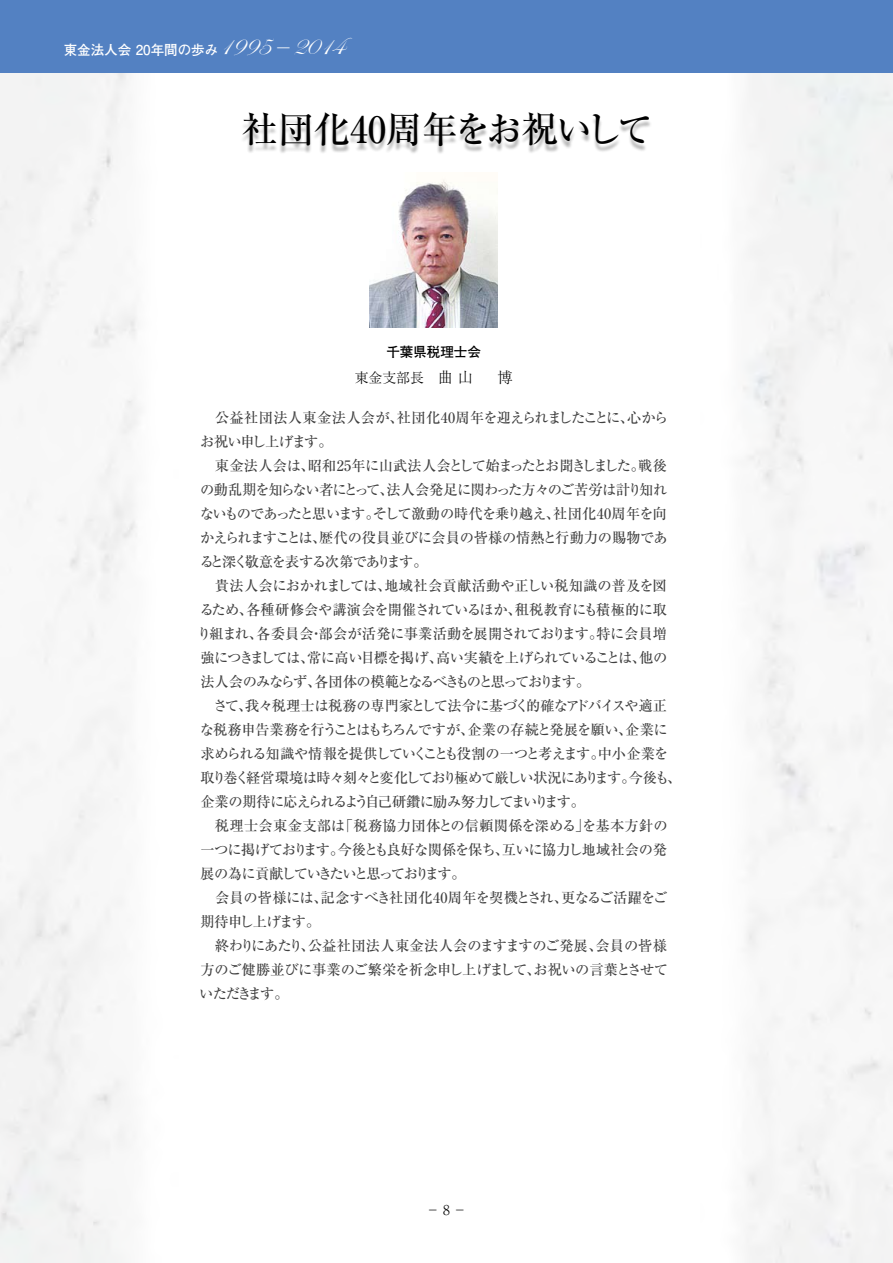
<style>
.page{position:relative;width:893px;height:1263px;background:#fff}
.page>*{position:absolute;margin:0;border:0;box-sizing:border-box;transform-origin:0 0}
.t1{font:500 36.3px "Ryumin Pro";letter-spacing:-.015em;color:#000}
.t2{font:500 14.4px/24px "Ryumin Pro";letter-spacing:-.05em;color:#000}
.t3{font:300 13.95px "Ryumin Pro";color:#000}
.t4{font:700 13.65px "Futo Go B101 Pr 5";color:#fff}
.t5{font:700 13.65px "Futo Go B101 Pr 5";color:#000}
.t6{font:300 13.65px "Ryumin Pro";color:#000}
.s1{font-family:"Ryumin Pro";font-weight:300;font-size:25.8px}
.s2{font-family:"Edwardian Script ITC";font-weight:400;font-size:27.3px}
.s3{font-family:"Shin Go Pr 5";font-weight:300;font-stretch:expanded;font-size:18.15px}
.s4{font-size:15.15px}
</style>
<div class="page">
<img style="left:0;top:72px;width:179px;height:1191px">
<img style="left:701px;top:72px;width:192px;height:1191px">
<div style="left:0;top:0;width:893px;height:72px;background:#5381c2"></div>
<div style="left:240px;top:115px;width:484px;height:80px;background:#000;opacity:.3"></div>
<img style="left:370px;top:172px;width:127px;height:155px">
<p class="t4" style="left:13px;top:39px;width:333px"><span class="s1">　　</span>東金法人会 20年間の歩み<span class="s2">1995</span> <span class="s3">−</span><span class="s2">2014</span></p>
<h1 class="t1" style="left:242px;top:101px;width:412px">社団化40周年をお祝いして</h1>
<p class="t5" style="left:386px;top:341px;width:96px">千葉県税理士会</p>
<p class="t3" style="left:355px;top:366px;width:159px">東金支部長　<span class="s4">曲 山 　博</span></p>
<p class="t2" style="left:198px;top:404px;width:485px">　公益社団法人東金法人会が、社団化40周年を迎えられましたことに、心からお祝い申し上げます。<br>　東金法人会は、昭和25年に山武法人会として始まったとお聞きしました。戦後の動乱期を知らない者にとって、法人会発足に関わった方々のご苦労は計り知れないものであったと思います。そして激動の時代を乗り越え、社団化40周年を向かえられますことは、歴代の役員並びに会員の皆様の情熱と行動力の賜物であると深く敬意を表する次第であります。<br>　貴法人会におかれましては、地域社会貢献活動や正しい税知識の普及を図るため、各種研修会や講演会を開催されているほか、租税教育にも積極的に取り組まれ、各委員会・部会が活発に事業活動を展開されております。特に会員増強につきましては、常に高い目標を掲げ、高い実績を上げられていることは、他の法人会のみならず、各団体の模範となるべきものと思っております。<br>　さて、我々税理士は税務の専門家として法令に基づく的確なアドバイスや適正な税務申告業務を行うことはもちろんですが、企業の存続と発展を願い、企業に求められる知識や情報を提供していくことも役割の一つと考えます。中小企業を取り巻く経営環境は時々刻々と変化しており極めて厳しい状況にあります。今後も、企業の期待に応えられるよう自己研鑽に励み努力してまいります。<br>　税理士会東金支部は「税務協力団体との信頼関係を深める」を基本方針の一つに掲げております。今後とも良好な関係を保ち、互いに協力し地域社会の発展の為に貢献していきたいと思っております。<br>　会員の皆様には、記念すべき社団化40周年を契機とされ、更なるご活躍をご期待申し上げます。<br>　終わりにあたり、公益社団法人東金法人会のますますのご発展、会員の皆様方のご健勝並びに事業のご繁栄を祈念申し上げまして、お祝いの言葉とさせていただきます。</p>
<p class="t6" style="left:426px;top:1199px;width:42px">−8−</p>
</div>
